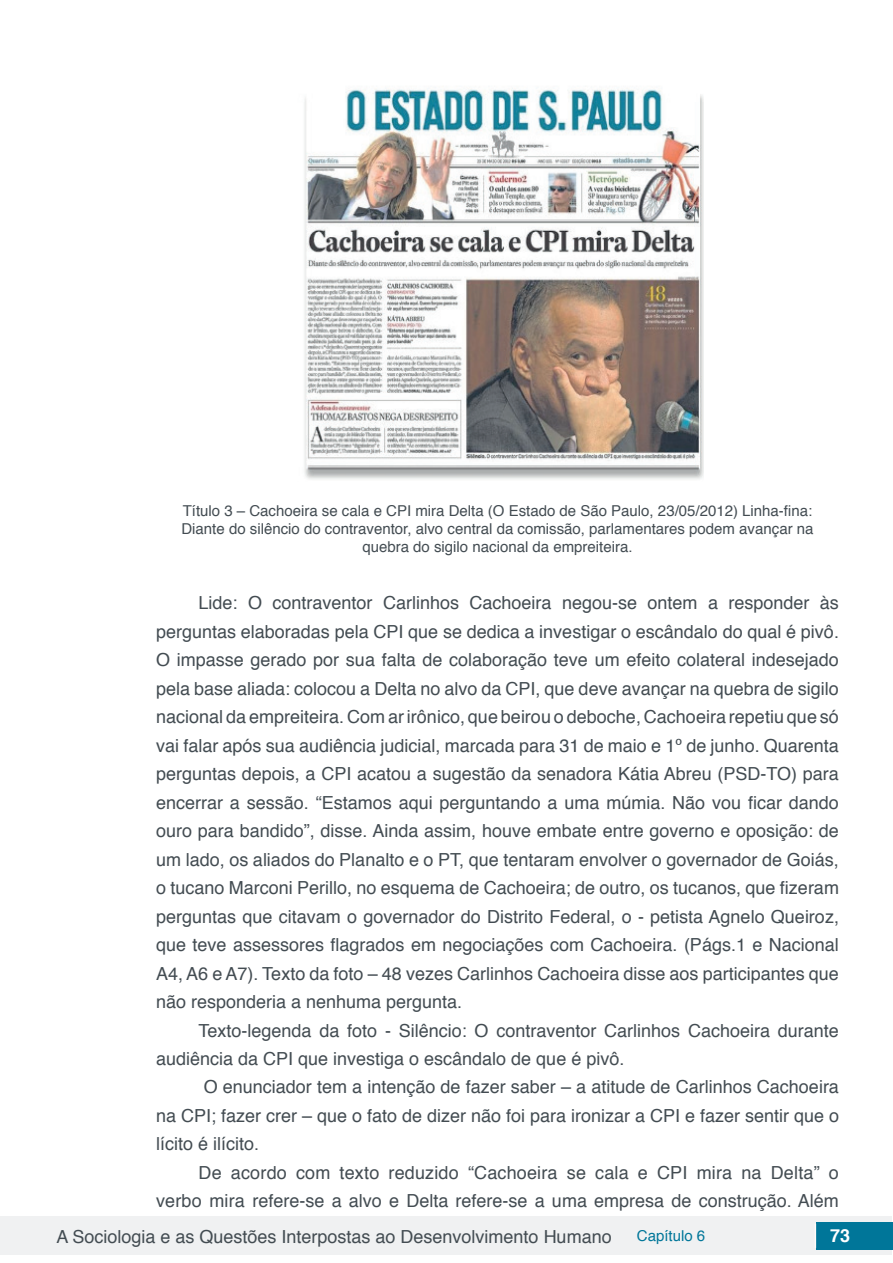
<style>
.page{position:relative;width:893px;height:1263px;background:#fff}
.page>*{position:absolute;margin:0;border:0;box-sizing:border-box;transform-origin:0 0}
.t1{font:18px/28.5px "Helvetica";color:#434c52;text-align:justify}
.t2{font:700 18px "Helvetica";color:#fff}
.t3{font:15px/18px "Helvetica";color:#434c52;text-align:center}
.t4{font:15px "Helvetica";color:#007699}
</style>
<div class="page">
<div style="left:1px;top:1216px;width:891px;height:38px;background:#f0f1f2"></div>
<div style="left:816px;top:1222px;width:77px;height:27px;background:#007699"></div>
<svg style="left:815px;top:1224px;width:1px;height:24px"></svg>
<img style="left:304px;top:88px;width:399px;height:391px">
<p class="t3" style="left:181px;top:502px;width:633px">Título 3 – Cachoeira se cala e CPI mira Delta (O Estado de São Paulo, 23/05/2012) Linha-fina:<br>Diante do silêncio do contraventor, alvo central da comissão, parlamentares podem avançar na quebra do sigilo nacional da empreiteira.</p>
<p class="t1" style="left:156px;top:589px;width:684px;text-indent:43px">Lide: O contraventor Carlinhos Cachoeira negou-se ontem a responder às perguntas elaboradas pela CPI que se dedica a investigar o escândalo do qual é pivô.<br>O impasse gerado por sua falta de colaboração teve um efeito colateral indesejado pela base aliada: colocou a Delta no alvo da CPI, que deve avançar na quebra de sigilo nacional da empreiteira. Com ar irônico, que beirou o deboche, Cachoeira repetiu que só vai falar após sua audiência judicial, marcada para 31 de maio e 1º de junho. Quarenta perguntas depois, a CPI acatou a sugestão da senadora Kátia Abreu (PSD-TO) para encerrar a sessão. “Estamos aqui perguntando a uma múmia. Não vou ficar dando ouro para bandido”, disse. Ainda assim, houve embate entre governo e oposição: de um lado, os aliados do Planalto e o PT, que tentaram envolver o governador de Goiás, o tucano Marconi Perillo, no esquema de Cachoeira; de outro, os tucanos, que fizeram perguntas que citavam o governador do Distrito Federal, o - petista Agnelo Queiroz, que teve assessores flagrados em negociações com Cachoeira. (Págs.1 e Nacional A4, A6 e A7). Texto da foto – 48 vezes Carlinhos Cachoeira disse aos participantes que não responderia a nenhuma pergunta.</p>
<p class="t1" style="left:156px;top:1016px;width:684px;text-indent:43px">Texto-legenda da foto - Silêncio: O contraventor Carlinhos Cachoeira durante audiência da CPI que investiga o escândalo de que é pivô.</p>
<p class="t1" style="left:156px;top:1073px;width:684px;text-indent:48px">O enunciador tem a intenção de fazer saber – a atitude de Carlinhos Cachoeira na CPI; fazer crer – que o fato de dizer não foi para ironizar a CPI e fazer sentir que o lícito é ilícito.</p>
<p class="t1" style="left:156px;top:1159px;width:684px;text-align:right">De acordo com texto reduzido “Cachoeira se cala e CPI mira na Delta” o verbo mira refere-se a alvo e Delta refere-se a uma empresa de construção. Além</p>
<p class="t1" style="left:56px;top:1223px;width:557px">A Sociologia e as Questões Interpostas ao Desenvolvimento Humano</p>
<p class="t4" style="left:637px;top:1224px;width:70px">Capítulo 6</p>
<p class="t2" style="left:830px;top:1221px;width:22px">73</p>
</div>
